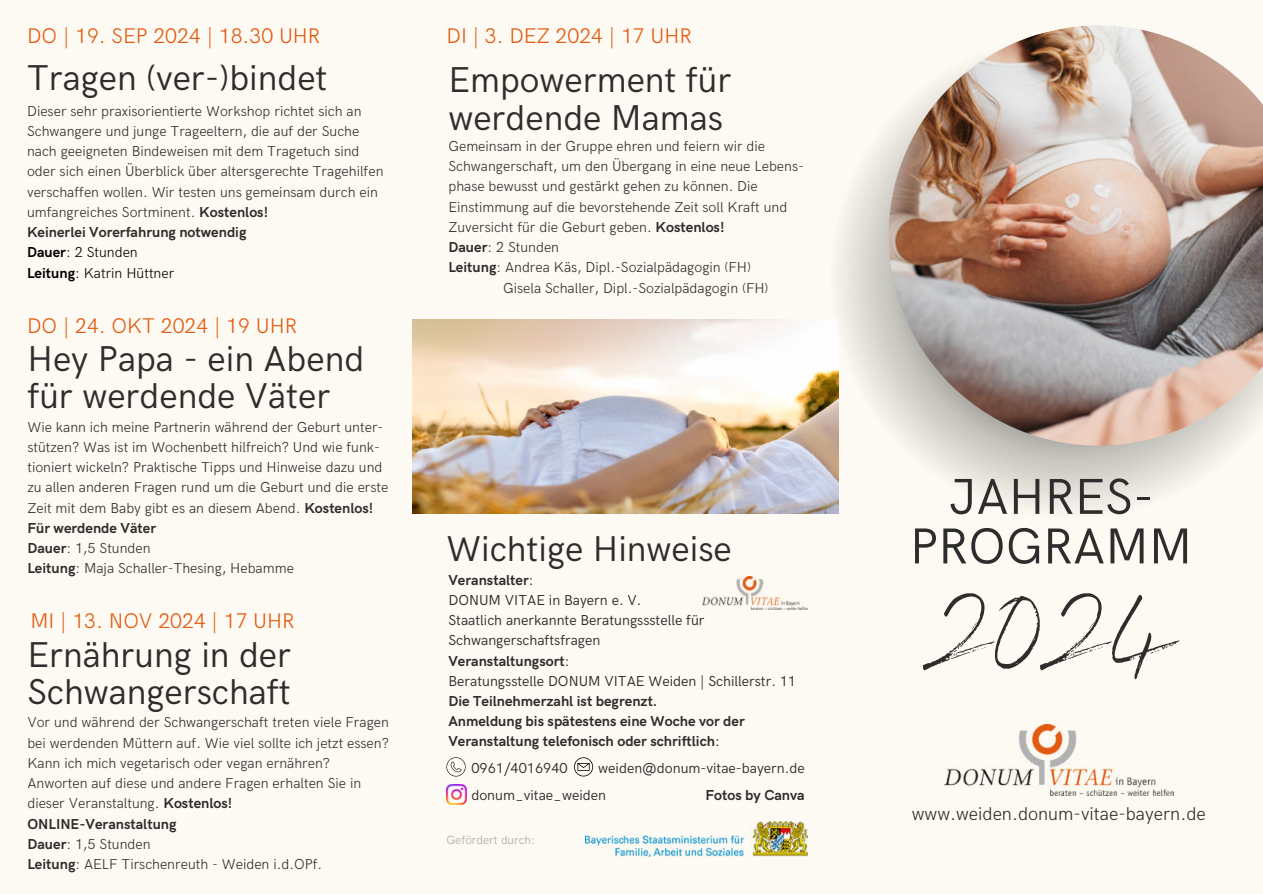
<style>
.page{position:relative;width:1263px;height:894px;background:#fff}
.page>*{position:absolute;margin:0;border:0;box-sizing:border-box;transform-origin:0 0}
.t1{font:103.05px "Benedict";color:#2e2d2d}
.t2{font:50.55px/49.5px "HK Grotesk";color:#2e2d2d;text-align:center}
.t3{font:36px/37px "HK Grotesk";color:#2e2d2d}
.t4{font:300 21.15px "HK Grotesk";color:#e35a10}
.t5{font:300 18.6px "HK Grotesk";color:#2e2d2d}
.t6{font:300 14.4px/20.2px "HK Grotesk";color:#2e2d2d}
.t7{font:14.4px/20.2px "HK Grotesk";color:#2e2d2d}
.t8{font:700 14.4px/20px "HK Grotesk";color:#2e2d2d}
.t9{font:12px "HK Grotesk";color:#b2b2b2}
.s1{font-weight:700}
.s2{font-weight:700;color:#000}
.s3{color:#000}
.s4{font-weight:400}
</style>
<div class="page">
<div style="left:0;top:0;width:1263px;height:893px;background:#fcfaf2"></div>
<img style="left:413px;top:319px;width:417px;height:194px">
<svg style="left:830px;top:167px;width:374px;height:347px"></svg>
<img style="left:868px;top:25px;width:395px;height:441px">
<svg style="left:446px;top:757px;width:20px;height:19px"></svg>
<svg style="left:574px;top:757px;width:19px;height:19px"></svg>
<img style="left:446px;top:784px;width:21px;height:20px">
<img style="left:702px;top:576px;width:105px;height:33px">
<img style="left:944px;top:724px;width:230px;height:71px">
<img style="left:586px;top:821px;width:221px;height:35px">
<h3 class="t4" style="left:27px;top:20px;width:295px">DO | 19. SEP 2024 | 18.30 UHR</h3>
<h3 class="t3" style="left:27px;top:56px;width:302px">Tragen (ver-)bindet</h3>
<p class="t6" style="left:27px;top:99px;width:358px">Dieser sehr praxisorientierte Workshop richtet sich an Schwangere und junge Trageeltern, die auf der Suche nach geeigneten Bindeweisen mit dem Tragetuch sind oder sich einen Überblick über altersgerechte Tragehilfen verschaffen wollen. Wir testen uns gemeinsam durch ein umfangreiches Sortminent. <span class="s1">Kostenlos!<br>Keinerlei Vorerfahrung notwendig<br></span><span class="s2">Dauer</span><span class="s3">: 2 Stunden<br></span><span class="s2">Leitung</span><span class="s3">: Katrin Hüttner</span></p>
<h3 class="t4" style="left:27px;top:309px;width:272px">DO | 24. OKT 2024 | 19 UHR</h3>
<h3 class="t3" style="left:27px;top:337px;width:338px">Hey Papa - ein Abend für werdende Väter</h3>
<p class="t6" style="left:27px;top:415px;width:363px">Wie kann ich meine Partnerin während der Geburt unter&shy;stützen? Was ist im Wochenbett hilfreich? Und wie funk&shy;tioniert wickeln? Praktische Tipps und Hinweise dazu und zu allen anderen Fragen rund um die Geburt und die erste Zeit mit dem Baby gibt es an diesem Abend. <span class="s1">Kostenlos!<br>Für werdende Väter<br>Dauer</span>: 1,5 Stunden<br><span class="s1">Leitung</span>: Maja Schaller-Thesing, Hebamme</p>
<h3 class="t4" style="left:30px;top:604px;width:266px">MI | 13. NOV 2024 | 17 UHR</h3>
<h3 class="t3" style="left:27px;top:632px;width:265px">Ernährung in der<br>Schwangerschaft</h3>
<p class="t6" style="left:27px;top:711px;width:363px">Vor und während der Schwangerschaft treten viele Fragen bei werdenden Müttern auf. Wie viel sollte ich jetzt essen?<br>Kann ich mich vegetarisch oder vegan ernähren?<br>Anworten auf diese und andere Fragen erhalten Sie in dieser Veranstaltung. <span class="s1">Kostenlos!<br>ONLINE-Veranstaltung<br>Dauer</span>: 1,5 Stunden<br><span class="s1">Leitung</span>: AELF Tirschenreuth - Weiden i.d.OPf.</p>
<h3 class="t4" style="left:446px;top:20px;width:247px">DI | 3. DEZ 2024 | 17 UHR</h3>
<h3 class="t3" style="left:448px;top:59px;width:284px">Empowerment für werdende Mamas</h3>
<p class="t6" style="left:448px;top:134px;width:318px">Gemeinsam in der Gruppe ehren und feiern wir die</p>
<p class="t6" style="left:448px;top:155px;width:357px">Schwangerschaft, um den Übergang in eine neue Lebens-</p>
<p class="t6" style="left:448px;top:175px;width:311px">phase bewusst und gestärkt gehen zu können. Die</p>
<p class="t6" style="left:448px;top:195px;width:340px">Einstimmung auf die bevorstehende Zeit soll Kraft und</p>
<p class="t6" style="left:448px;top:215px;width:278px">Zuversicht für die Geburt geben. <span class="s1">Kostenlos!</span></p>
<p class="t6" style="left:448px;top:236px;width:112px"><span class="s1">Dauer</span>: 2 Stunden</p>
<p class="t6" style="left:448px;top:256px;width:304px"><span class="s1">Leitung</span>: Andrea Käs, Dipl.-Sozialpädagogin (FH)</p>
<p class="t6" style="left:503px;top:276px;width:267px">Gisela Schaller, Dipl.-Sozialpädagogin (FH)</p>
<h3 class="t3" style="left:446px;top:527px;width:287px">Wichtige Hinweise</h3>
<p class="t7" style="left:448px;top:568px;width:349px"><span class="s1">Veranstalter</span>:<br>DONUM VITAE in Bayern e. V.<br>Staatlich anerkannte Beratungssstelle für<br>Schwangerschaftsfragen<br><span class="s1">Veranstaltungsort</span>:<br>Beratungsstelle DONUM VITAE Weiden | Schillerstr. 11</p>
<p class="t8" style="left:448px;top:690px;width:298px">Die Teilnehmerzahl ist begrenzt.<br>Anmeldung bis spätestens eine Woche vor der<br>Veranstaltung telefonisch oder schriftlich<span class="s4">:</span></p>
<p class="t7" style="left:471px;top:757px;width:98px">0961/4016940</p>
<p class="t7" style="left:471px;top:754px;width:335px;line-height:26.2px;text-indent:127px">weiden@donum-vitae-bayern.de donum_vitae_weiden</p>
<p class="t8" style="left:705px;top:783px;width:101px">Fotos by Canva</p>
<p class="t9" style="left:446px;top:830px;width:90px">Gefördert durch:</p>
<h2 class="t2" style="left:910px;top:467px;width:284px">JAHRES-<br>PROGRAMM</h2>
<h1 class="t1" style="left:923px;top:565px;width:258px">2024</h1>
<p class="t5" style="left:912px;top:799px;width:295px">www.weiden.donum-vitae-bayern.de</p>
</div>
